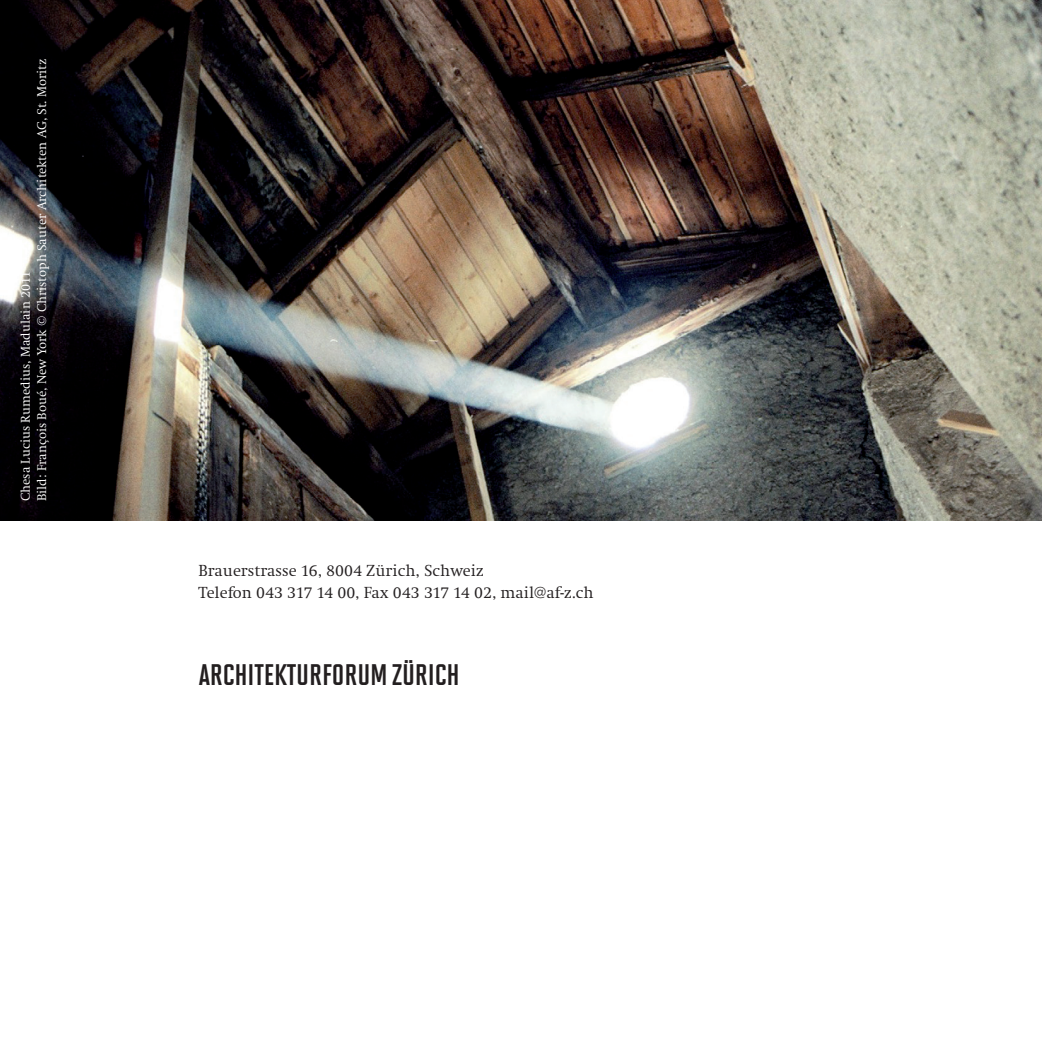
<style>
.page{position:relative;width:1042px;height:1042px;background:#fff}
.page>*{position:absolute;margin:0;border:0;box-sizing:border-box;transform-origin:0 0}
.t1{font:700 29.75px "Solano Gothic MVB Std";letter-spacing:-.005em;color:#231f20}
.t2{font:300 16.62px/21.9px "Swift";color:#231f20}
.t3{font:300 13.12px/16.4px "Swift";color:#fff}
</style>
<div class="page">
<img style="left:0;top:0;width:1042px;height:521px">
<p class="t3" style="left:17px;top:501px;width:444px;rotate:-90deg">Chesa Lucius Rumedius, Madulain 2011<br>Bild: François Boué, New York © Christoph Sauter Architekten AG, St. Moritz</p>
<p class="t2" style="left:198px;top:559px;width:397px">Brauerstrasse 16, 8004 Zürich, Schweiz<br>Telefon 043 317 14 00, Fax 043 317 14 02, mail@af-z.ch</p>
<h1 class="t1" style="left:199px;top:658px;width:262px">ARCHITEKTURFORUM ZÜRICH</h1>
</div>
